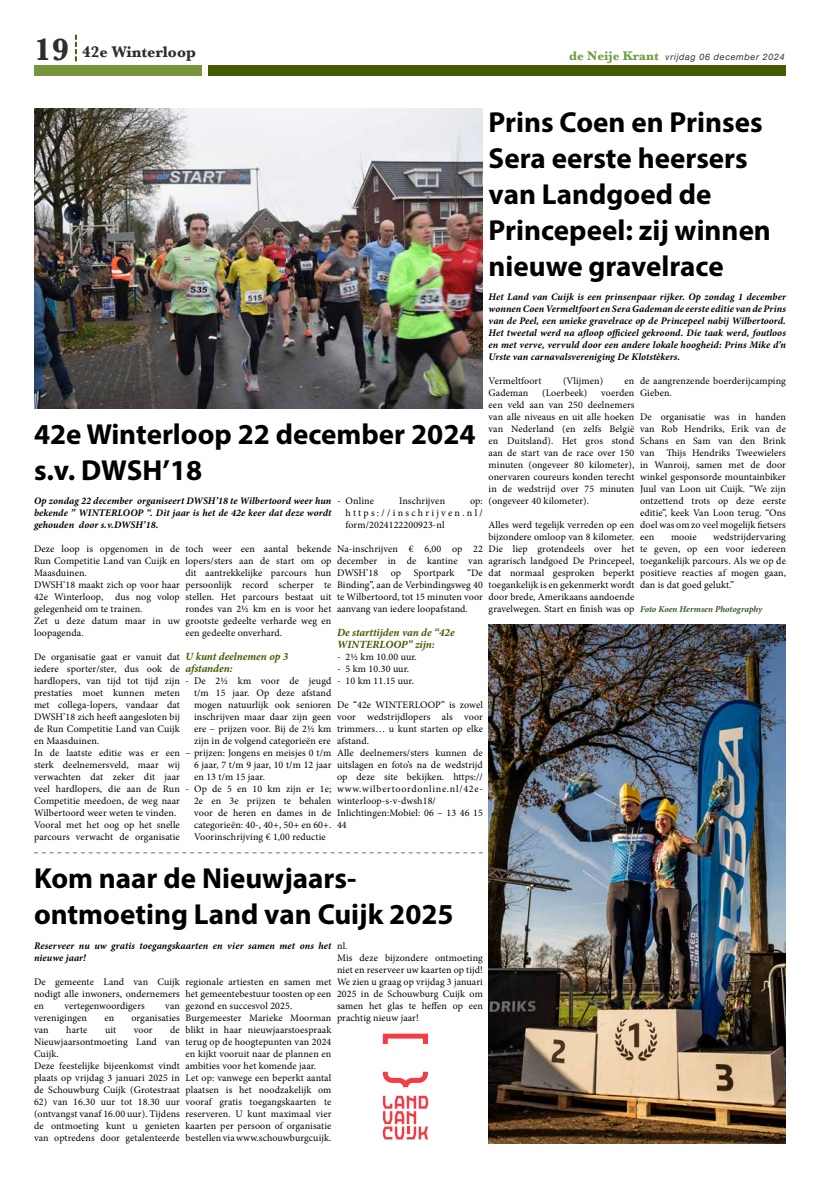
<style>
.page{position:relative;width:820px;height:1177px;background:#fff}
.page>*{position:absolute;margin:0;border:0;box-sizing:border-box;transform-origin:0 0}
.t1{font:700 29px/36px "Myriad Pro";color:#000}
.t2{font:700 16px "Baskerville";color:#302d2b}
.t3{font:italic 700 11px/12px "Minion Pro";color:#425a00}
.t4{font:10px/12px "Minion Pro";letter-spacing:.01em;color:#000;text-align:justify}
.t5{font:italic 700 10px/12px "Minion Pro";letter-spacing:.01em;color:#000;text-align:justify}
.t6{font:italic 9px "Helvetica Neue";letter-spacing:.07em;color:#34302e}
.t7{font:italic 700 9px "Minion Pro";letter-spacing:-.005em;color:#395830}
.s1{font-size:32px}
.s2{font-family:"Baskerville";font-weight:700;font-style:normal;font-size:13px;color:#6e9e43}
</style>
<div class="page">
<div style="left:34px;top:65px;width:167px;height:11px;background:#77953a"></div>
<div style="left:208px;top:65px;width:577px;height:11px;background:#425a00"></div>
<svg style="left:75px;top:35px;width:2px;height:26px"></svg>
<svg style="left:34px;top:852px;width:448px;height:1px"></svg>
<img style="left:34px;top:108px;width:448px;height:300px">
<img style="left:488px;top:624px;width:297px;height:519px">
<svg style="left:382px;top:1095px;width:46px;height:44px"></svg>
<svg style="left:382px;top:1033px;width:46px;height:10px"></svg>
<svg style="left:382px;top:1071px;width:46px;height:16px"></svg>
<h2 class="t2" style="left:34px;top:41px;width:163px"><span class="s1">19</span> 42e Winterloop</h2>
<p class="t6" style="left:569px;top:50px;width:217px"><span class="s2">de Neije Krant</span> vrijdag 06 december 2024</p>
<h1 class="t1" style="left:488px;top:103px;width:284px">Prins Coen en Prinses<br>Sera eerste heersers van Landgoed de<br>Princepeel: zij winnen nieuwe gravelrace</h1>
<p class="t5" style="left:488px;top:291px;width:299px">Het Land van Cuijk is een prinsenpaar rijker. Op zondag 1 december wonnen Coen Vermeltfoort en Sera Gademan de eerste editie van de Prins van de Peel, een unieke gravelrace op de Princepeel nabij Wilbertoord.<br>Het tweetal werd na afloop officieel gekroond. Die taak werd, foutloos en met verve, vervuld door een andere lokale hoogheid: Prins Mike d’n Urste van carnavalsvereniging De Klotstèkers.</p>
<p class="t4" style="left:488px;top:375px;width:54px">Vermeltfoort</p>
<p class="t4" style="left:562px;top:375px;width:42px">(Vlijmen)</p>
<p class="t4" style="left:624px;top:375px;width:11px">en</p>
<p class="t4" style="left:488px;top:387px;width:41px">Gademan</p>
<p class="t4" style="left:542px;top:387px;width:47px">(Loerbeek)</p>
<p class="t4" style="left:639px;top:375px;width:147px">de aangrenzende boerderijcamping<br>Gieben.</p>
<p class="t4" style="left:639px;top:411px;width:147px">De organisatie was in handen van Rob Hendriks, Erik van de Schans en Sam van den Brink van Thijs Hendriks Tweewielers in Wanroij, samen met de door winkel gesponsorde mountainbiker Juul van Loon uit Cuijk. “We zijn ontzettend trots op deze eerste editie”, keek Van Loon terug. “Ons doel was om zo veel mogelijk fietsers een</p>
<p class="t4" style="left:488px;top:387px;width:147px;text-indent:113px">voerden een veld aan van 250 deelnemers van alle niveaus en uit alle hoeken van Nederland (en zelfs België en Duitsland). Het gros stond aan de start van de race over 150 minuten (ongeveer 80 kilometer), onervaren coureurs konden terecht in de wedstrijd over 75 minuten (ongeveer 40 kilometer).</p>
<p class="t4" style="left:488px;top:519px;width:147px">Alles werd tegelijk verreden op een bijzondere omloop van 8 kilometer.<br>Die liep grotendeels over het agrarisch landgoed De Princepeel, dat normaal gesproken beperkt toegankelijk is en gekenmerkt wordt door brede, Amerikaans aandoende gravelwegen. Start en finish was op</p>
<h1 class="t1" style="left:34px;top:415px;width:443px">42e Winterloop 22 december 2024 s.v. DWSH’18</h1>
<p class="t5" style="left:34px;top:495px;width:299px">Op zondag 22 december organiseert DWSH’18 te Wilbertoord weer hun bekende ” WINTERLOOP “. Dit jaar is het de 42e keer dat deze wordt gehouden door s.v.DWSH’18.</p>
<p class="t4" style="left:34px;top:543px;width:147px;text-align:left">Deze loop is opgenomen in de<br>Run Competitie Land van Cuijk en<br>Maasduinen.<br>DWSH’18 maakt zich op voor haar<br>42e Winterloop, dus nog volop gelegenheid om te trainen.<br>Zet u deze datum maar in uw loopagenda.</p>
<p class="t4" style="left:34px;top:651px;width:147px;text-align:left">De organisatie gaat er vanuit dat iedere sporter/ster, dus ook de hardlopers, van tijd tot tijd zijn prestaties moet kunnen meten met collega-lopers, vandaar dat<br>DWSH’18 zich heeft aangesloten bij de Run Competitie Land van Cuijk en Maasduinen.<br>In de laatste editie was er een sterk deelnemersveld, maar wij verwachten dat zeker dit jaar veel hardlopers, die aan de Run<br>Competitie meedoen, de weg naar<br>Wilbertoord weer weten te vinden.<br>Vooral met het oog op het snelle parcours verwacht de organisatie</p>
<p class="t4" style="left:337px;top:495px;width:38px">- Online</p>
<p class="t4" style="left:399px;top:495px;width:48px">Inschrijven</p>
<p class="t4" style="left:345px;top:495px;width:139px;text-indent:124px">op: https://inschrijven.nl/ form/2024122200923-nl</p>
<p class="t4" style="left:337px;top:543px;width:147px">Na-inschrijven € 6,00 op 22 december in de kantine van DWSH’18</p>
<p class="t4" style="left:639px;top:531px;width:147px;text-indent:73px">wedstrijdervaring te geven, op een voor iedereen toegankelijk parcours. Als we op de positieve reacties af mogen gaan, dan is dat goed gelukt.”</p>
<p class="t7" style="left:639px;top:603px;width:124px">Foto Koen Hermsen Photography</p>
<p class="t4" style="left:670px;top:531px;width:27px">mooie</p>
<p class="t4" style="left:185px;top:543px;width:147px">toch weer een aantal bekende lopers/sters aan de start om op dit aantrekkelijke parcours hun persoonlijk record scherper te stellen. Het parcours bestaat uit rondes van 2½ km en is voor het grootste gedeelte verharde weg en een gedeelte onverhard.</p>
<p class="t3" style="left:185px;top:650px;width:104px">U kunt deelnemen op 3 afstanden:</p>
<p class="t4" style="left:194px;top:675px;width:139px;text-indent:-8px">- De 2½ km voor de jeugd t/m 15 jaar. Op deze afstand mogen natuurlijk ook senioren inschrijven maar daar zijn geen ere – prijzen voor. Bij de 2½ km zijn in de volgend categorieën ere</p>
<p class="t4" style="left:194px;top:747px;width:139px;text-indent:-8px">– prijzen: Jongens en meisjes 0 t/m 6 jaar, 7 t/m 9 jaar, 10 t/m 12 jaar en 13 t/m 15 jaar.</p>
<p class="t4" style="left:194px;top:783px;width:139px;text-indent:-8px">- Op de 5 en 10 km zijn er 1e; 2e en 3e prijzen te behalen voor de heren en dames in de categorieën: 40-, 40+, 50+ en 60+.<br>Voorinschrijving € 1,00 reductie</p>
<p class="t4" style="left:337px;top:567px;width:147px;text-indent:130px">“De Binding”, aan de Verbindingsweg 40 te Wilbertoord, tot 15 minuten voor aanvang van iedere loopafstand.</p>
<p class="t3" style="left:337px;top:626px;width:119px">De starttijden van de “42e<br>WINTERLOOP” zijn:</p>
<p class="t4" style="left:337px;top:651px;width:81px">- 2½ km 10.00 uur.</p>
<p class="t4" style="left:337px;top:663px;width:74px">- 5 km 10.30 uur.</p>
<p class="t4" style="left:337px;top:675px;width:78px">- 10 km 11.15 uur.</p>
<p class="t4" style="left:337px;top:699px;width:147px;text-align:left">De “42e WINTERLOOP” is zowel voor wedstrijdlopers als voor trimmers… u kunt starten op elke afstand.<br>Alle deelnemers/sters kunnen de uitslagen en foto’s na de wedstrijd op deze site bekijken. https:// www.wilbertoordonline.nl/42e&shy;winterloop-s-v-dwsh18/<br>Inlichtingen:Mobiel: 06 – 13 46 15<br>44</p>
<p class="t4" style="left:391px;top:567px;width:12px">op</p>
<p class="t4" style="left:413px;top:567px;width:42px">Sportpark</p>
<h1 class="t1" style="left:34px;top:859px;width:421px">Kom naar de Nieuwjaars&shy;ontmoeting Land van Cuijk 2025</h1>
<p class="t5" style="left:34px;top:939px;width:299px">Reserveer nu uw gratis toegangskaarten en vier samen met ons het nieuwe jaar!</p>
<p class="t4" style="left:34px;top:975px;width:147px">De gemeente Land van Cuijk nodigt alle inwoners, ondernemers en</p>
<p class="t4" style="left:337px;top:939px;width:147px;text-align:left">nl.<br>Mis deze bijzondere ontmoeting niet en reserveer uw kaarten op tijd!<br>We zien u graag op vrijdag 3 januari<br>2025 in de Schouwburg Cuijk om samen het glas te heffen op een prachtig nieuw jaar!</p>
<p class="t4" style="left:185px;top:975px;width:147px;text-align:left">regionale artiesten en samen met het gemeentebestuur toosten op een gezond en succesvol 2025.<br>Burgemeester Marieke Moorman blikt in haar nieuwjaarstoespraak terug op de hoogtepunten van 2024 en kijkt vooruit naar de plannen en ambities voor het komende jaar.<br>Let op: vanwege een beperkt aantal plaatsen is het noodzakelijk om vooraf gratis toegangskaarten te reserveren. U kunt maximaal vier kaarten per persoon of organisatie bestellen via www.schouwburgcuijk.</p>
<p class="t4" style="left:64px;top:999px;width:82px">vertegenwoordigers</p>
<p class="t4" style="left:165px;top:999px;width:16px">van</p>
<p class="t4" style="left:34px;top:1011px;width:55px">verenigingen</p>
<p class="t4" style="left:104px;top:1011px;width:11px">en</p>
<p class="t4" style="left:131px;top:1011px;width:50px">organisaties</p>
<p class="t4" style="left:34px;top:1023px;width:16px">van</p>
<p class="t4" style="left:66px;top:1023px;width:23px">harte</p>
<p class="t4" style="left:105px;top:1023px;width:13px">uit</p>
<p class="t4" style="left:134px;top:1023px;width:20px">voor</p>
<p class="t4" style="left:34px;top:1023px;width:147px;text-align:left;text-indent:136px">de<br>Nieuwjaarsontmoeting Land van<br>Cuijk.<br>Deze feestelijke bijeenkomst vindt plaats op vrijdag 3 januari 2025 in de Schouwburg Cuijk (Grotestraat</p>
<p class="t4" style="left:34px;top:1095px;width:147px">62) van 16.30 uur tot 18.30 uur (ontvangst vanaf 16.00 uur). Tijdens de ontmoeting kunt u genieten van optredens door getalenteerde</p>
</div>
